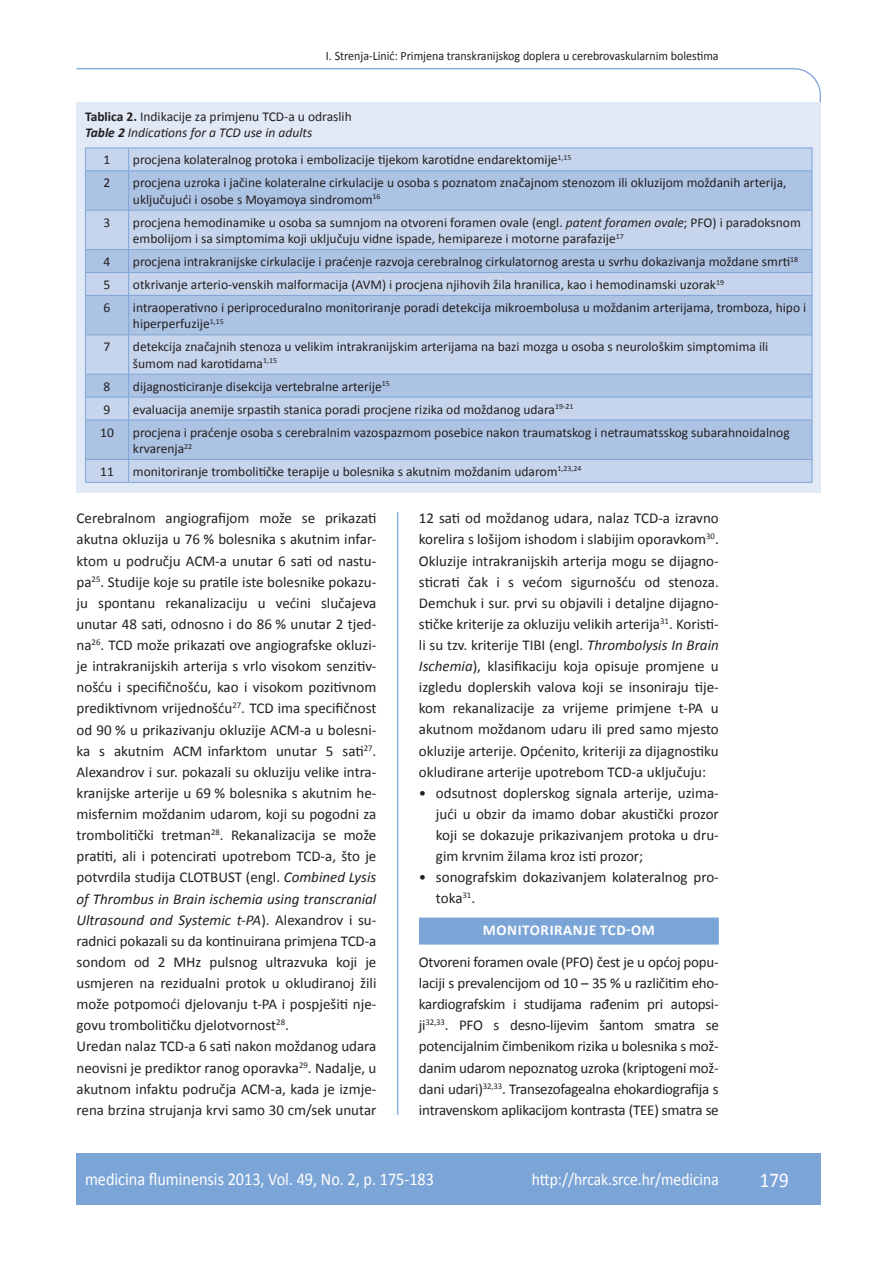
<style>
.page{position:relative;width:889px;height:1268px;background:#fff}
.page>*{position:absolute;margin:0;border:0;box-sizing:border-box;transform-origin:0 0}
.t1{font:21px "Calibri";color:#fff;scale:.9 1}
.t2{font:18px "Calibri";color:#fff;scale:.9 1}
.t3{font:17.25px "Calibri";color:#fff;scale:.9 1}
.t4{font:15px/21.1px "Calibri";color:#231f20;text-align:justify}
.t5{font:700 15px "Calibri";letter-spacing:.04em;color:#fff}
.t6{font:13.5px/16.5px "Calibri";color:#231f20}
.t7{font:12.75px "Calibri";color:#231f20;scale:.94 1}
.s1{font-weight:700}
.s2{font-weight:700;font-style:italic}
.s3{font-style:italic}
</style>
<div class="page">
<svg style="left:76px;top:68px;width:745px;height:275px"></svg>
<hr style="left:397px;top:512px;width:1px;height:602px;background:#7ca5d7">
<div style="left:77px;top:1152px;width:744px;height:51px;background:#7ca5d7"></div>
<div style="left:419px;top:917px;width:300px;height:27px;background:#7ca5d7"></div>
<div style="left:77px;top:102px;width:744px;height:390px;background:#e1e9f6"></div>
<div style="left:86px;top:148px;width:725px;height:334px;background:#c6d5ec"></div>
<svg style="left:86px;top:171px;width:725px;height:288px;background:#b7cae7"></svg>
<hr style="left:85px;top:147px;width:44px;height:1px;background:#7ca5d7">
<svg style="left:85px;top:148px;width:1px;height:22px"></svg>
<hr style="left:129px;top:147px;width:683px;height:1px;background:#7ca5d7">
<svg style="left:128px;top:148px;width:1px;height:22px"></svg>
<svg style="left:811px;top:148px;width:1px;height:22px"></svg>
<hr style="left:85px;top:170px;width:44px;height:1px;background:#7ca5d7">
<hr style="left:85px;top:171px;width:1px;height:39px;background:#7ca5d7">
<hr style="left:129px;top:170px;width:683px;height:1px;background:#7ca5d7">
<hr style="left:128px;top:171px;width:1px;height:39px;background:#7ca5d7">
<hr style="left:811px;top:171px;width:1px;height:39px;background:#7ca5d7">
<hr style="left:85px;top:210px;width:44px;height:1px;background:#7ca5d7">
<hr style="left:85px;top:210px;width:1px;height:39px;background:#7ca5d7">
<hr style="left:129px;top:210px;width:683px;height:1px;background:#7ca5d7">
<hr style="left:128px;top:210px;width:1px;height:39px;background:#7ca5d7">
<hr style="left:811px;top:210px;width:1px;height:39px;background:#7ca5d7">
<hr style="left:85px;top:249px;width:44px;height:1px;background:#7ca5d7">
<hr style="left:129px;top:249px;width:683px;height:1px;background:#7ca5d7">
<hr style="left:85px;top:272px;width:44px;height:1px;background:#7ca5d7">
<svg style="left:85px;top:250px;width:1px;height:45px"></svg>
<hr style="left:129px;top:272px;width:683px;height:1px;background:#7ca5d7">
<svg style="left:128px;top:250px;width:1px;height:45px"></svg>
<svg style="left:811px;top:250px;width:1px;height:45px"></svg>
<hr style="left:85px;top:295px;width:44px;height:1px;background:#7ca5d7">
<hr style="left:85px;top:296px;width:1px;height:38px;background:#7ca5d7">
<hr style="left:129px;top:295px;width:683px;height:1px;background:#7ca5d7">
<hr style="left:128px;top:296px;width:1px;height:38px;background:#7ca5d7">
<hr style="left:811px;top:296px;width:1px;height:38px;background:#7ca5d7">
<hr style="left:85px;top:334px;width:44px;height:1px;background:#7ca5d7">
<hr style="left:85px;top:335px;width:1px;height:39px;background:#7ca5d7">
<hr style="left:129px;top:334px;width:683px;height:1px;background:#7ca5d7">
<hr style="left:128px;top:335px;width:1px;height:39px;background:#7ca5d7">
<hr style="left:811px;top:335px;width:1px;height:39px;background:#7ca5d7">
<hr style="left:85px;top:374px;width:44px;height:1px;background:#7ca5d7">
<hr style="left:129px;top:374px;width:683px;height:1px;background:#7ca5d7">
<hr style="left:85px;top:396px;width:44px;height:1px;background:#7ca5d7">
<svg style="left:85px;top:374px;width:1px;height:45px"></svg>
<hr style="left:129px;top:396px;width:683px;height:1px;background:#7ca5d7">
<svg style="left:128px;top:374px;width:1px;height:45px"></svg>
<svg style="left:811px;top:374px;width:1px;height:45px"></svg>
<hr style="left:85px;top:419px;width:44px;height:1px;background:#7ca5d7">
<hr style="left:85px;top:420px;width:1px;height:39px;background:#7ca5d7">
<hr style="left:129px;top:419px;width:683px;height:1px;background:#7ca5d7">
<hr style="left:128px;top:420px;width:1px;height:39px;background:#7ca5d7">
<hr style="left:811px;top:420px;width:1px;height:39px;background:#7ca5d7">
<hr style="left:85px;top:459px;width:44px;height:1px;background:#7ca5d7">
<svg style="left:85px;top:460px;width:1px;height:22px"></svg>
<hr style="left:129px;top:459px;width:683px;height:1px;background:#7ca5d7">
<svg style="left:128px;top:459px;width:1px;height:23px"></svg>
<svg style="left:811px;top:460px;width:1px;height:22px"></svg>
<hr style="left:85px;top:482px;width:44px;height:1px;background:#7ca5d7">
<hr style="left:129px;top:482px;width:683px;height:1px;background:#7ca5d7">
<p class="t7" style="left:326px;top:47px;width:419px">I. Strenja-Linić: Primjena transkranijskog doplera u cerebrovaskularnim bolestima</p>
<p class="t6" style="left:85px;top:107px;width:268px"><span class="s1">Tablica 2.</span> Indikacije za primjenu TCD-a u odraslih<br><span class="s2">Table 2</span> <span class="s3">Indications for a TCD use in adults</span></p>
<p class="t6" style="left:104px;top:151px;width:8px">1</p>
<p class="t6" style="left:133px;top:151px;width:440px">procjena kolateralnog protoka i embolizacije tijekom karotidne endarektomije<sup>1,15</sup></p>
<p class="t6" style="left:104px;top:174px;width:8px">2</p>
<p class="t6" style="left:133px;top:174px;width:655px">procjena uzroka i jačine kolateralne cirkulacije u osoba s poznatom značajnom stenozom ili okluzijom moždanih arterija, uključujući i osobe s Moyamoya sindromom<sup>16</sup></p>
<p class="t6" style="left:104px;top:213px;width:8px">3</p>
<p class="t6" style="left:133px;top:213px;width:669px">procjena hemodinamike u osoba sa sumnjom na otvoreni foramen ovale (engl. <span class="s3">patent foramen ovale</span>; PFO) i paradoksnom embolijom i sa simptomima koji uključuju vidne ispade, hemipareze i motorne parafazije<sup>17</sup></p>
<p class="t6" style="left:104px;top:253px;width:8px">4</p>
<p class="t6" style="left:133px;top:253px;width:667px">procjena intrakranijske cirkulacije i praćenje razvoja cerebralnog cirkulatornog aresta u svrhu dokazivanja moždane smrti<sup>18</sup></p>
<p class="t6" style="left:104px;top:275px;width:8px">5</p>
<p class="t6" style="left:133px;top:275px;width:592px">otkrivanje arterio-venskih malformacija (AVM) i procjena njihovih žila hranilica, kao i hemodinamski uzorak<sup>19</sup></p>
<p class="t6" style="left:104px;top:298px;width:8px">6</p>
<p class="t6" style="left:133px;top:298px;width:675px">intraoperativno i periproceduralno monitoriranje poradi detekcija mikroembolusa u moždanim arterijama, tromboza, hipo i hiperperfuzije<sup>1,15</sup></p>
<p class="t6" style="left:104px;top:338px;width:8px">7</p>
<p class="t6" style="left:133px;top:338px;width:637px">detekcija značajnih stenoza u velikim intrakranijskim arterijama na bazi mozga u osoba s neurološkim simptomima ili šumom nad karotidama<sup>1,15</sup></p>
<p class="t6" style="left:104px;top:377px;width:8px">8</p>
<p class="t6" style="left:133px;top:377px;width:258px">dijagnosticiranje disekcija vertebralne arterije<sup>15</sup></p>
<p class="t6" style="left:104px;top:400px;width:8px">9</p>
<p class="t6" style="left:133px;top:400px;width:442px">evaluacija anemije srpastih stanica poradi procjene rizika od moždanog udara<sup>19-21</sup></p>
<p class="t6" style="left:100px;top:423px;width:15px">10</p>
<p class="t6" style="left:133px;top:423px;width:658px">procjena i praćenje osoba s cerebralnim vazospazmom posebice nakon traumatskog i netraumatsskog subarahnoidalnog krvarenja<sup>22</sup></p>
<p class="t6" style="left:100px;top:462px;width:15px">11</p>
<p class="t6" style="left:133px;top:462px;width:450px">monitoriranje trombolitičke terapije u bolesnika s akutnim moždanim udarom<sup>1,23,24</sup></p>
<p class="t4" style="left:77px;top:507px;width:301px;text-align:left">Cerebralnom angiografijom može se prikazati akutna okluzija u 76 % bolesnika s akutnim infar&shy;ktom u području ACM-a unutar 6 sati od nastu&shy;pa<sup>25</sup>. Studije koje su pratile iste bolesnike pokazu&shy;ju spontanu rekanalizaciju u većini slučajeva unutar 48 sati, odnosno i do 86 % unutar 2 tjed&shy;na<sup>26</sup>. TCD može prikazati ove angiografske okluzi&shy;je intrakranijskih arterija s vrlo visokom senzitiv&shy;nošću i specifičnošću, kao i visokom pozitivnom prediktivnom vrijednošću<sup>27</sup>. TCD ima specifičnost od 90 % u prikazivanju okluzije ACM-a u bolesni&shy;ka s akutnim ACM infarktom unutar 5 sati<sup>27</sup>.<br>Alexandrov i sur. pokazali su okluziju velike intra&shy;kranijske arterije u 69 % bolesnika s akutnim he&shy;misfernim moždanim udarom, koji su pogodni za trombolitički tretman<sup>28</sup>. Rekanalizacija se može pratiti, ali i potencirati upotrebom TCD-a, što je potvrdila studija CLOTBUST (engl. <span class="s3">Combined Lysis of Thrombus in Brain ischemia using transcranial Ultrasound and Systemic t-PA</span>). Alexandrov i su&shy;radnici pokazali su da kontinuirana primjena TCD-a sondom od 2 MHz pulsnog ultrazvuka koji je usmjeren na rezidualni protok u okludiranoj žili može potpomoći djelovanju t-PA i pospješiti nje&shy;govu trombolitičku djelotvornost<sup>28</sup>.<br>Uredan nalaz TCD-a 6 sati nakon moždanog udara neovisni je prediktor ranog oporavka<sup>29</sup>. Nadalje, u akutnom infaktu područja ACM-a, kada je izmje&shy;rena brzina strujanja krvi samo 30 cm/sek unutar</p>
<p class="t4" style="left:419px;top:507px;width:301px">12 sati od moždanog udara, nalaz TCD-a izravno korelira s lošijom ishodom i slabijim oporavkom<sup>30</sup>.<br>Okluzije intrakranijskih arterija mogu se dijagno&shy;sticrati čak i s većom sigurnošću od stenoza.<br>Demchuk i sur. prvi su objavili i detaljne dijagno&shy;stičke kriterije za okluziju velikih arterija<sup>31</sup>. Koristi&shy;li su tzv. kriterije TIBI (engl. <span class="s3">Thrombolysis In Brain Ischemia</span>), klasifikaciju koja opisuje promjene u izgledu doplerskih valova koji se insoniraju tije&shy;kom rekanalizacije za vrijeme primjene t-PA u akutnom moždanom udaru ili pred samo mjesto okluzije arterije. Općenito, kriteriji za dijagnostiku okludirane arterije upotrebom TCD-a uključuju:</p>
<p class="t4" style="left:436px;top:781px;width:284px;text-indent:-17px">• odsutnost doplerskog signala arterije, uzima&shy;jući u obzir da imamo dobar akustički prozor koji se dokazuje prikazivanjem protoka u dru&shy;gim krvnim žilama kroz isti prozor;</p>
<p class="t4" style="left:436px;top:865px;width:284px;text-indent:-17px">• sonografskim dokazivanjem kolateralnog pro&shy;toka<sup>31</sup>.</p>
<p class="t5" style="left:483px;top:920px;width:161px">MONITORIRANJE TCD-om</p>
<p class="t4" style="left:419px;top:950px;width:301px">Otvoreni foramen ovale (PFO) čest je u općoj popu&shy;laciji s prevalencijom od 10 – 35 % u različitim eho&shy;kardiografskim i studijama rađenim pri autopsi&shy;ji<sup>32,33</sup>. PFO s desno-lijevim šantom smatra se potencijalnim čimbenikom rizika u bolesnika s mož&shy;danim udarom nepoznatog uzroka (kriptogeni mož&shy;dani udari)<sup>32,33</sup>. Transezofagealna ehokardiografija s intravenskom aplikacijom kontrasta (TEE) smatra se</p>
<p class="t2" style="left:85px;top:1167px;width:389px">medicina fluminensis 2013, Vol. 49, No. 2, p. 175-183</p>
<p class="t3" style="left:532px;top:1168px;width:209px">http://hrcak.srce.hr/medicina</p>
<h1 class="t1" style="left:760px;top:1166px;width:33px">179</h1>
</div>
